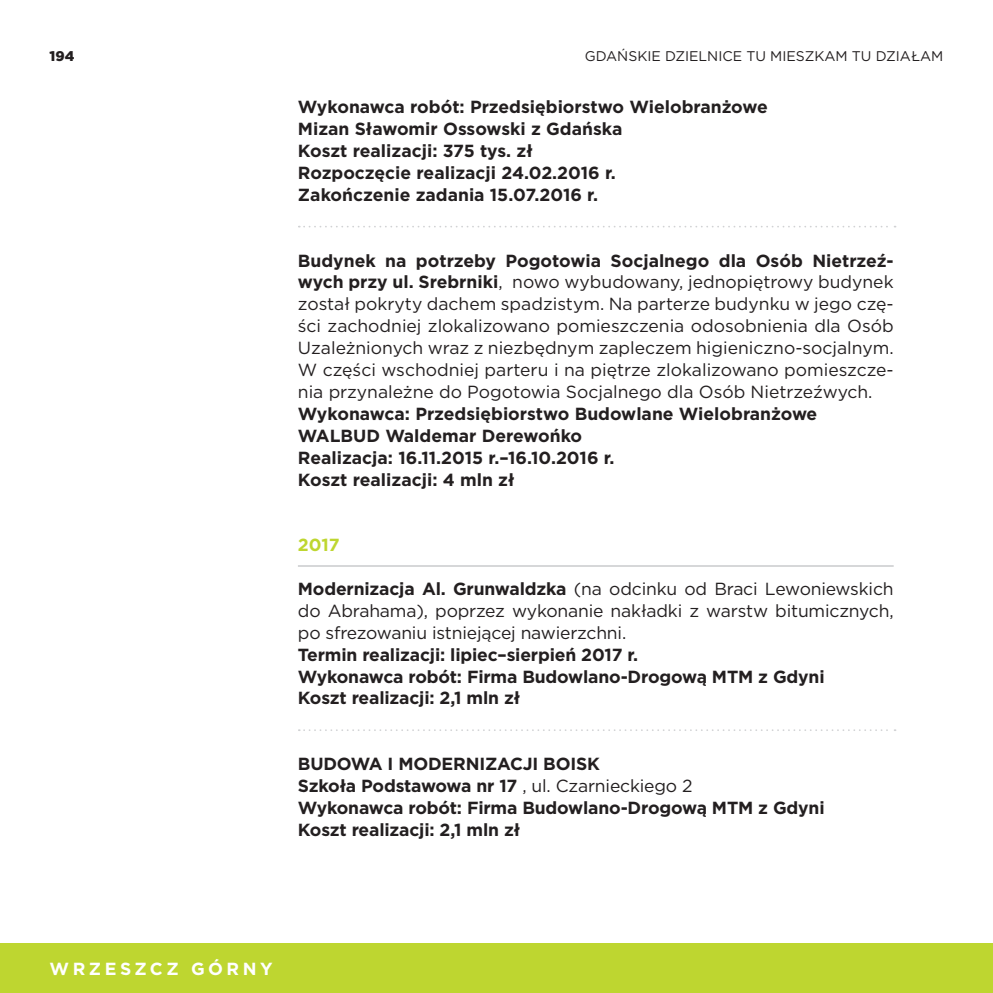
<style>
.page{position:relative;width:993px;height:993px;background:#fff}
.page>*{position:absolute;margin:0;border:0;box-sizing:border-box;transform-origin:0 0}
.t1{font:17.5px/21.9px "Gotham";letter-spacing:-.01em;color:#231f20;text-align:justify}
.t2{font:700 17.5px/21.9px "Gotham";letter-spacing:-.01em;color:#231f20}
.t3{font:700 17.5px "Gotham";letter-spacing:.2em;color:#fff}
.t4{font:700 17.5px "Gotham";color:#bed630}
.t5{font:14px "Gotham";color:#231f20}
.t6{font:900 14px "Gotham";color:#231f20}
.s1{font-weight:700}
.s2{font-weight:400}
</style>
<div class="page">
<svg style="left:299px;top:226px;width:596px;height:1px"></svg>
<hr style="left:298px;top:565px;width:595px;height:1px;background:#d1d2d4">
<svg style="left:299px;top:729px;width:596px;height:1px"></svg>
<div style="left:0;top:943px;width:992px;height:49px;background:#bed630"></div>
<p class="t6" style="left:50px;top:46px;width:26px">194</p>
<p class="t5" style="left:584px;top:47px;width:360px">GDAŃSKIE DZIELNICE TU MIESZKAM TU DZIAŁAM</p>
<p class="t2" style="left:298px;top:96px;width:471px">Wykonawca robót: Przedsiębiorstwo Wielobranżowe Mizan Sławomir Ossowski z Gdańska<br>Koszt realizacji: 375 tys. zł<br>Rozpoczęcie realizacji 24.02.2016 r.<br>Zakończenie zadania 15.07.2016 r.</p>
<p class="t1" style="left:298px;top:249px;width:597px"><span class="s1">Budynek na potrzeby Pogotowia Socjalnego dla Osób Nietrzeź&shy;wych przy ul. Srebrniki</span>, nowo wybudowany, jednopiętrowy budynek został pokryty dachem spadzistym. Na parterze budynku w jego czę&shy;ści zachodniej zlokalizowano pomieszczenia odosobnienia dla Osób Uzależnionych wraz z niezbędnym zapleczem higieniczno-socjalnym.<br>W części wschodniej parteru i na piętrze zlokalizowano pomieszcze&shy;nia przynależne do Pogotowia Socjalnego dla Osób Nietrzeźwych.</p>
<p class="t2" style="left:298px;top:402px;width:521px">Wykonawca: Przedsiębiorstwo Budowlane Wielobranżowe WALBUD Waldemar Derewońko<br>Realizacja: 16.11.2015 r.–16.10.2016 r.<br>Koszt realizacji: 4 mln zł</p>
<p class="t4" style="left:298px;top:533px;width:43px">2017</p>
<p class="t1" style="left:298px;top:577px;width:597px"><span class="s1">Modernizacja Al. Grunwaldzka</span> (na odcinku od Braci Lewoniewskich do Abrahama), poprzez wykonanie nakładki z warstw bitumicznych, po sfrezowaniu istniejącej nawierzchni.</p>
<p class="t2" style="left:298px;top:643px;width:528px">Termin realizacji: lipiec–sierpień 2017 r.<br>Wykonawca robót: Firma Budowlano-Drogową MTM z Gdyni<br>Koszt realizacji: 2,1 mln zł</p>
<p class="t2" style="left:298px;top:752px;width:528px">BUDOWA I MODERNIZACJI BOISK<br>Szkoła Podstawowa nr 17 <span class="s2">, ul. Czarnieckiego 2<br></span>Wykonawca robót: Firma Budowlano-Drogową MTM z Gdyni Koszt realizacji: 2,1 mln zł</p>
<p class="t3" style="left:50px;top:957px;width:224px">WRZESZCZ GÓRNY</p>
</div>
